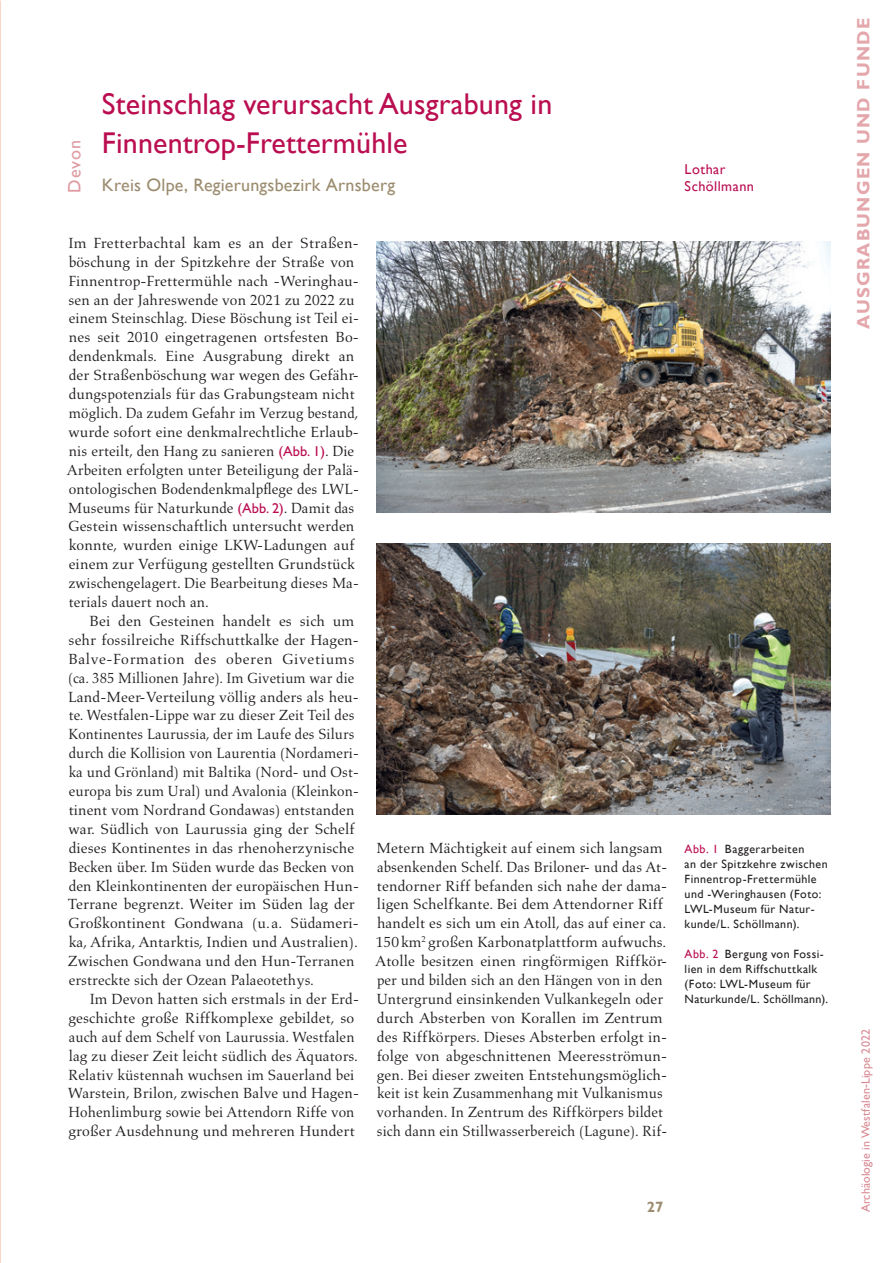
<style>
.page{position:relative;width:893px;height:1263px;background:#fff}
.page>*{position:absolute;margin:0;border:0;box-sizing:border-box;transform-origin:0 0}
.Überschrift_1_1_Gill{font:30px/39px "Gill Sans";letter-spacing:.005em;color:#ba0e51}
.Ortsangabe_Subline_1{font:18px "Gill Sans";letter-spacing:.01em;color:#9c8c6f}
.t1{font:700 18px "Gill Sans Std";letter-spacing:.07em;color:#e3a7ac}
.Lemma_1_Gill_12_14_4{font:18px "Gill Sans";letter-spacing:.05em;color:#df9aa2}
._2_1_Fließtext_Ausgr{font:15px/18.9px "Aldus LT Std";letter-spacing:.005em;color:#231f20}
.t2{font:700 15px "Gill Sans Std";color:#9c8c6f}
.Autoren_1_linksb{font:14.25px "Gill Sans";letter-spacing:.03em;color:#ba0e51}
.BU_linksbündig_8_10{font:12px/15px "Gill Sans";letter-spacing:.035em;color:#231f20}
.t3{font:12px "Gill Sans";letter-spacing:.01em;color:#d88a93}
.s1{font-family:"Gill Sans Std";font-size:14.4px;color:#ba0e51}
.s2{color:#ba0e51}
</style>
<div class="page">
<img style="left:376px;top:241px;width:454px;height:271px">
<img style="left:376px;top:544px;width:454px;height:271px">
<p class="Lemma_1_Gill_12_14_4" style="left:64px;top:193px;width:54px;rotate:-90deg">Devon</p>
<p class="Überschrift_1_1_Gill" style="left:102px;top:84px;width:452px">Steinschlag verursacht Ausgrabung in<br>Finnentrop-Frettermühle</p>
<p class="Ortsangabe_Subline_1" style="left:102px;top:175px;width:295px">Kreis Olpe, Regierungsbezirk Arnsberg</p>
<p class="Autoren_1_linksb" style="left:685px;top:161px;width:42px">Lothar</p>
<p class="Autoren_1_linksb" style="left:685px;top:178px;width:71px">Schöllmann</p>
<p class="_2_1_Fließtext_Ausgr" style="left:67px;top:234px;width:294px">Im Fretterbachtal kam es an der Straßen&shy;böschung in der Spitzkehre der Straße von Finnentrop-Frettermühle nach -Weringhau&shy;sen an der Jahreswende von 2021 zu 2022 zu einem Steinschlag. Diese Böschung ist Teil ei&shy;nes seit 2010 eingetragenen ortsfesten Bo&shy;dendenkmals. Eine Ausgrabung direkt an der Straßenböschung war wegen des Gefähr&shy;dungspotenzials für das Grabungsteam nicht möglich. Da zudem Gefahr im Verzug bestand, wurde sofort eine denkmalrechtliche Erlaub&shy;nis erteilt, den Hang zu sanieren <span class="s1">(Abb. 1)</span>. Die Arbeiten erfolgten unter Beteiligung der Palä&shy;ontologischen Bodendenkmalpflege des LWL-Museums für Naturkunde <span class="s1">(Abb. 2)</span>. Damit das Gestein wissenschaftlich untersucht werden konnte, wurden einige LKW-Ladungen auf einem zur Verfügung gestellten Grundstück zwischengelagert. Die Bearbeitung dieses Ma&shy;terials dauert noch an.</p>
<p class="_2_1_Fließtext_Ausgr" style="left:68px;top:612px;width:293px;text-indent:22px">Bei den Gesteinen handelt es sich um sehr fossilreiche Riffschuttkalke der Hagen-Balve-Formation des oberen Givetiums (ca. 385 Millionen Jahre). Im Givetium war die Land-Meer-Verteilung völlig anders als heu&shy;te. Westfalen-Lippe war zu dieser Zeit Teil des Kontinentes Laurussia, der im Laufe des Silurs durch die Kollision von Laurentia (Nordameri&shy;ka und Grönland) mit Baltika (Nord- und Ost&shy;europa bis zum Ural) und Avalonia (Kleinkon&shy;tinent vom Nordrand Gondawas) entstanden war. Südlich von Laurussia ging der Schelf dieses Kontinentes in das rhenoherzynische Becken über. Im Süden wurde das Becken von den Kleinkontinenten der europäischen Hun-Terrane begrenzt. Weiter im Süden lag der Großkontinent Gondwana (u.a. Südameri&shy;ka, Afrika, Antarktis, Indien und Australien).<br>Zwischen Gondwana und den Hun-Terranen erstreckte sich der Ozean Palaeotethys.</p>
<p class="_2_1_Fließtext_Ausgr" style="left:68px;top:990px;width:293px;text-indent:22px">Im Devon hatten sich erstmals in der Erd&shy;geschichte große Riffkomplexe gebildet, so auch auf dem Schelf von Laurussia. Westfalen lag zu dieser Zeit leicht südlich des Äquators.<br>Relativ küstennah wuchsen im Sauerland bei Warstein, Brilon, zwischen Balve und Hagen-Hohenlimburg sowie bei Attendorn Riffe von großer Ausdehnung und mehreren Hundert</p>
<p class="_2_1_Fließtext_Ausgr" style="left:375px;top:838px;width:294px">Metern Mächtigkeit auf einem sich langsam absenkenden Schelf. Das Briloner- und das At&shy;tendorner Riff befanden sich nahe der dama&shy;ligen Schelfkante. Bei dem Attendorner Riff handelt es sich um ein Atoll, das auf einer ca.<br>150 km<sup>2</sup> großen Karbonatplattform aufwuchs.<br>Atolle besitzen einen ringförmigen Riffkör&shy;per und bilden sich an den Hängen von in den Untergrund einsinkenden Vulkankegeln oder durch Absterben von Korallen im Zentrum des Riffkörpers. Dieses Absterben erfolgt in&shy;folge von abgeschnittenen Meeresströmun&shy;gen. Bei dieser zweiten Entstehungsmöglich&shy;keit ist kein Zusammenhang mit Vulkanismus vorhanden. In Zentrum des Riffkörpers bildet sich dann ein Stillwasserbereich (Lagune). Rif-</p>
<p class="BU_linksbündig_8_10" style="left:685px;top:841px;width:145px"><span class="s2">Abb. 1</span> Baggerarbeiten<br>an der Spitzkehre zwischen<br>Finnentrop-Frettermühle und -Weringhausen (Foto:<br>LWL-Museum für Natur&shy;kunde/L. Schöllmann).</p>
<p class="BU_linksbündig_8_10" style="left:685px;top:946px;width:145px"><span class="s2">Abb. 2</span> Bergung von Fossi&shy;lien in dem Riffschuttkalk (Foto: LWL-Museum für<br>Naturkunde/L. Schöllmann).</p>
<p class="t2" style="left:647px;top:1198px;width:18px">27</p>
<p class="t1" style="left:853px;top:329px;width:313px;rotate:-90deg">AUSGRABUNGEN UND FUNDE</p>
<p class="t3" style="left:859px;top:1212px;width:185px;rotate:-90deg">Archäologie in Westfalen-Lippe 2022</p>
</div>
